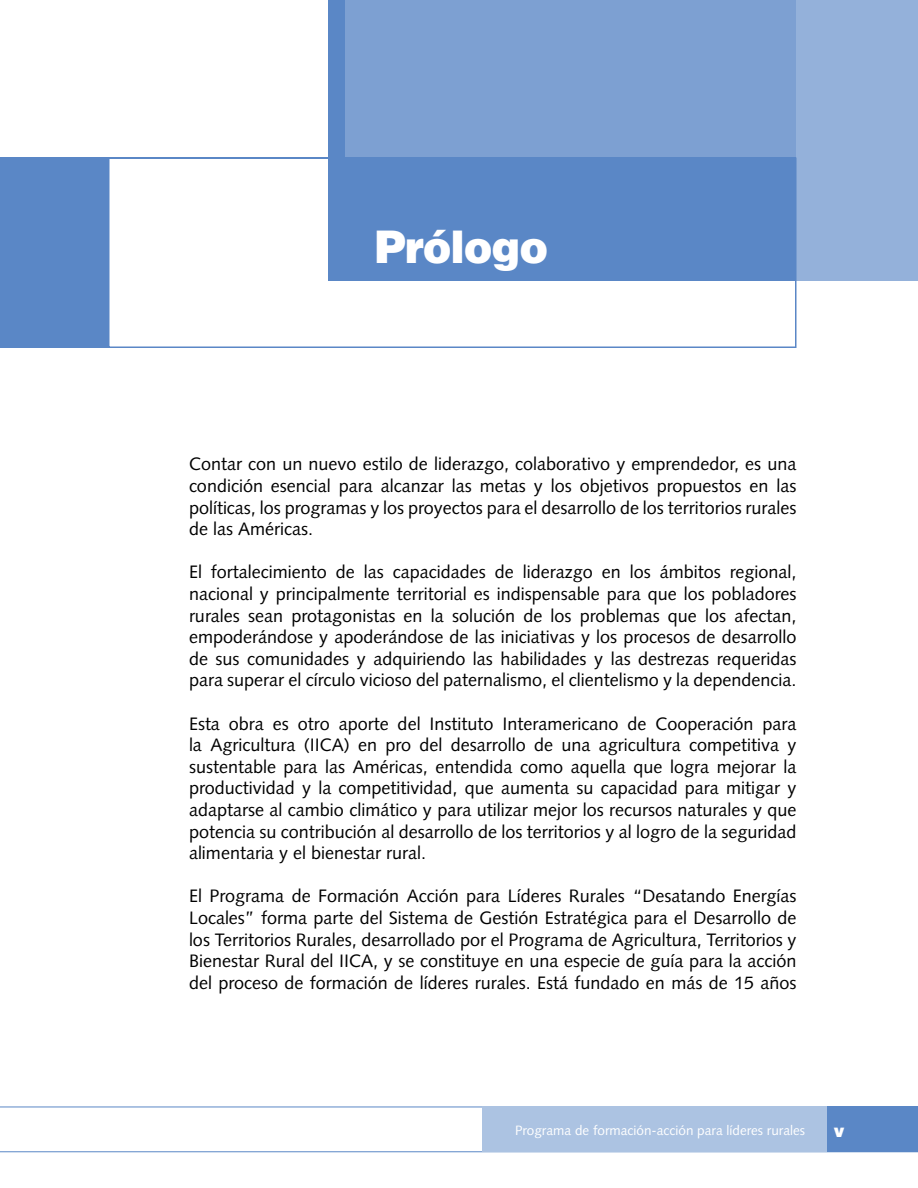
<style>
.page{position:relative;width:918px;height:1188px;background:#fff}
.page>*{position:absolute;margin:0;border:0;box-sizing:border-box;transform-origin:0 0}
.t1{font:900 45px "Helvetica";letter-spacing:-.025em;color:#fff;scale:.96 1}
.t2{font:18px/21.6px "Syntax";color:#000;text-align:justify}
.t3{font:900 18px "Helvetica Neue";color:#fff}
.t4{font:13.5px "Syntax";color:#fff}
</style>
<div class="page">
<div style="left:662px;top:1107px;width:256px;height:45px;background:#5a87c6"></div>
<hr style="left:0;top:1107px;width:918px;height:1px;background:#5a87c6">
<hr style="left:0;top:1151px;width:918px;height:1px;background:#5a87c6">
<div style="left:483px;top:1107px;width:344px;height:45px;background:#acc3e2"></div>
<div style="left:0;top:158px;width:396px;height:190px;background:#5a87c6"></div>
<div style="left:109px;top:158px;width:695px;height:216px;background:#fff"></div>
<div style="left:328px;top:0;width:540px;height:280px;background:#5a87c6"></div>
<div style="left:345px;top:0;width:540px;height:160px;background:#7da0d2"></div>
<div style="left:796px;top:0;width:122px;height:280px;background:#94b1da"></div>
<div style="left:108px;top:158px;width:688px;height:190px;border:2px solid #5a87c6"></div>
<h1 class="t1" style="left:375px;top:218px;width:182px">Prólogo</h1>
<p class="t2" style="left:189px;top:453px;width:609px">Contar con un nuevo estilo de liderazgo, colaborativo y emprendedor, es una condición esencial para alcanzar las metas y los objetivos propuestos en las políticas, los programas y los proyectos para el desarrollo de los territorios rurales de las Américas.</p>
<p class="t2" style="left:189px;top:561px;width:609px">El fortalecimiento de las capacidades de liderazgo en los ámbitos regional, nacional y principalmente territorial es indispensable para que los pobladores rurales sean protagonistas en la solución de los problemas que los afectan, empoderándose y apoderándose de las iniciativas y los procesos de desarrollo de sus comunidades y adquiriendo las habilidades y las destrezas requeridas para superar el círculo vicioso del paternalismo, el clientelismo y la dependencia.</p>
<p class="t2" style="left:189px;top:713px;width:609px">Esta obra es otro aporte del Instituto Interamericano de Cooperación para la Agricultura (IICA) en pro del desarrollo de una agricultura competitiva y sustentable para las Américas, entendida como aquella que logra mejorar la productividad y la competitividad, que aumenta su capacidad para mitigar y adaptarse al cambio climático y para utilizar mejor los recursos naturales y que potencia su contribución al desarrollo de los territorios y al logro de la seguridad alimentaria y el bienestar rural.</p>
<p class="t2" style="left:189px;top:885px;width:609px">El Programa de Formación Acción para Líderes Rurales “Desatando Energías Locales” forma parte del Sistema de Gestión Estratégica para el Desarrollo de los Territorios Rurales, desarrollado por el Programa de Agricultura, Territorios y Bienestar Rural del IICA, y se constituye en una especie de guía para la acción del proceso de formación de líderes rurales. Está fundado en más de 15 años</p>
<p class="t4" style="left:515px;top:1123px;width:292px">Programa de formación-acción para líderes rurales</p>
<p class="t3" style="left:834px;top:1120px;width:12px">v</p>
</div>
